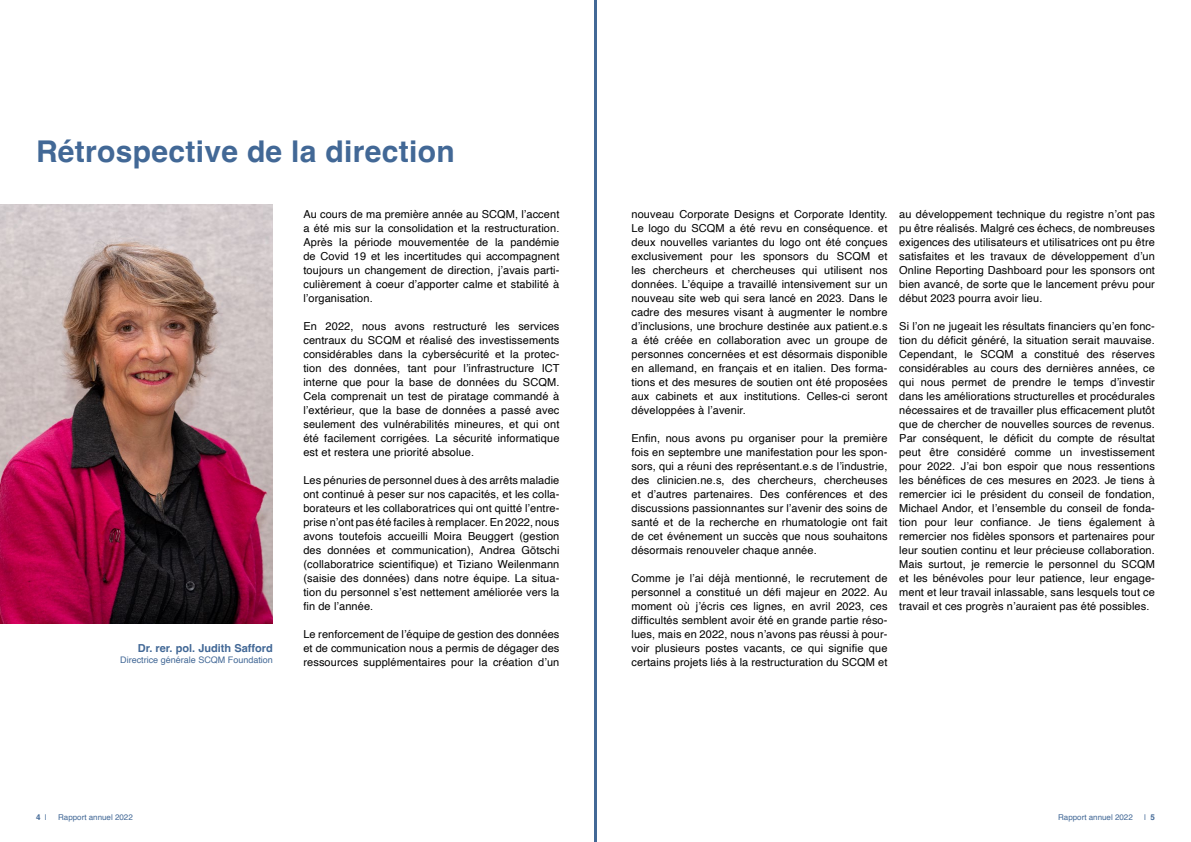
<style>
.page{position:relative;width:1191px;height:842px;background:#fff}
.page>*{position:absolute;margin:0;border:0;box-sizing:border-box;transform-origin:0 0}
.t1{font:700 30px "Helvetica";letter-spacing:.01em;color:#426896}
.t2{font:11px/14px "Helvetica";letter-spacing:.01em;color:#000;text-align:justify}
.t3{font:700 11px "Helvetica";color:#426896}
.t4{font:9px "Helvetica";color:#426896}
.t5{font:8px "Helvetica";color:#426896}
.t6{font:700 8px "Helvetica";color:#426896}
.s1{font-weight:400}
.s2{font-weight:700}
</style>
<div class="page">
<hr style="left:594px;top:0;width:2px;height:842px;background:#426896">
<img style="left:0;top:204px;width:273px;height:420px">
<h1 class="t1" style="left:36px;top:133px;width:420px">Rétrospective de la direction</h1>
<p class="t3" style="left:138px;top:641px;width:137px">Dr. rer. pol. Judith Safford</p>
<p class="t4" style="left:120px;top:653px;width:154px">Directrice générale SCQM Foundation</p>
<p class="t2" style="left:303px;top:207px;width:257px;text-align:left">Au cours de ma première année au SCQM, l’accent a été mis sur la consolidation et la restructuration.<br>Après la période mouvementée de la pandémie de Covid 19 et les incertitudes qui accompagnent toujours un changement de direction, j’avais parti&shy;culièrement à coeur d’apporter calme et stabilité à l’organisation.</p>
<p class="t2" style="left:303px;top:319px;width:258px">En 2022, nous avons restructuré les services centraux du SCQM et réalisé des investissements considérables dans la cybersécurité et la protec&shy;tion des données, tant pour l’infrastructure ICT interne que pour la base de données du SCQM.<br>Cela comprenait un test de piratage commandé à l’extérieur, que la base de données a passé avec seulement des vulnérabilités mineures, et qui ont été facilement corrigées. La sécurité informatique est et restera une priorité absolue.</p>
<p class="t2" style="left:303px;top:474px;width:257px">Les pénuries de personnel dues à des arrêts maladie ont continué à peser sur nos capacités, et les colla&shy;borateurs et les collaboratrices qui ont quitté l’entre&shy;prise n’ont pas été faciles à remplacer. En 2022, nous avons toutefois accueilli Moira Beuggert (gestion des données et communication), Andrea Götschi (collaboratrice scientifique) et Tiziano Weilenmann (saisie des données) dans notre équipe. La situa&shy;tion du personnel s’est nettement améliorée vers la fin de l’année.</p>
<p class="t2" style="left:303px;top:628px;width:257px">Le renforcement de l’équipe de gestion des données et de communication nous a permis de dégager des ressources supplémentaires pour la création d’un</p>
<p class="t2" style="left:631px;top:208px;width:257px;text-align:left">nouveau Corporate Designs et Corporate Identity.<br>Le logo du SCQM a été revu en conséquence. et deux nouvelles variantes du logo ont été conçues exclusivement pour les sponsors du SCQM et les chercheurs et chercheuses qui utilisent nos données. L’équipe a travaillé intensivement sur un nouveau site web qui sera lancé en 2023. Dans le cadre des mesures visant à augmenter le nombre d’inclusions, une brochure destinée aux patient.e.s a été créée en collaboration avec un groupe de personnes concernées et est désormais disponible en allemand, en français et en italien. Des forma&shy;tions et des mesures de soutien ont été proposées aux cabinets et aux institutions. Celles-ci seront développées à l’avenir.</p>
<p class="t2" style="left:631px;top:432px;width:257px">Enfin, nous avons pu organiser pour la première fois en septembre une manifestation pour les spon&shy;sors, qui a réuni des représentant.e.s de l’industrie, des clinicien.ne.s, des chercheurs, chercheuses et d’autres partenaires. Des conférences et des discussions passionnantes sur l’avenir des soins de santé et de la recherche en rhumatologie ont fait de cet événement un succès que nous souhaitons désormais renouveler chaque année.</p>
<p class="t2" style="left:631px;top:572px;width:257px">Comme je l’ai déjà mentionné, le recrutement de personnel a constitué un défi majeur en 2022. Au moment où j’écris ces lignes, en avril 2023, ces difficultés semblent avoir été en grande partie réso&shy;lues, mais en 2022, nous n’avons pas réussi à pour&shy;voir plusieurs postes vacants, ce qui signifie que certains projets liés à la restructuration du SCQM et</p>
<p class="t2" style="left:899px;top:208px;width:257px">au développement technique du registre n’ont pas pu être réalisés. Malgré ces échecs, de nombreuses exigences des utilisateurs et utilisatrices ont pu être satisfaites et les travaux de développement d’un Online Reporting Dashboard pour les sponsors ont bien avancé, de sorte que le lancement prévu pour début 2023 pourra avoir lieu.</p>
<p class="t2" style="left:899px;top:320px;width:257px;text-align:left">Si l’on ne jugeait les résultats financiers qu’en fonc&shy;tion du déficit généré, la situation serait mauvaise.<br>Cependant, le SCQM a constitué des réserves considérables au cours des dernières années, ce qui nous permet de prendre le temps d’investir dans les améliorations structurelles et procédurales nécessaires et de travailler plus efficacement plutôt que de chercher de nouvelles sources de revenus.<br>Par conséquent, le déficit du compte de résultat peut être considéré comme un investissement pour 2022. J’ai bon espoir que nous ressentions les bénéfices de ces mesures en 2023. Je tiens à remercier ici le président du conseil de fondation, Michael Andor, et l’ensemble du conseil de fonda&shy;tion pour leur confiance. Je tiens également à remercier nos fidèles sponsors et partenaires pour leur soutien continu et leur précieuse collaboration.<br>Mais surtout, je remercie le personnel du SCQM et les bénévoles pour leur patience, leur engage&shy;ment et leur travail inlassable, sans lesquels tout ce travail et ces progrès n’auraient pas été possibles.</p>
<p class="t6" style="left:36px;top:812px;width:12px">4 <span class="s1">|</span></p>
<p class="t5" style="left:58px;top:811px;width:76px">Rapport annuel 2022</p>
<p class="t5" style="left:1058px;top:811px;width:76px">Rapport annuel 2022</p>
<p class="t5" style="left:1144px;top:811px;width:12px">| <span class="s2">5</span></p>
</div>
